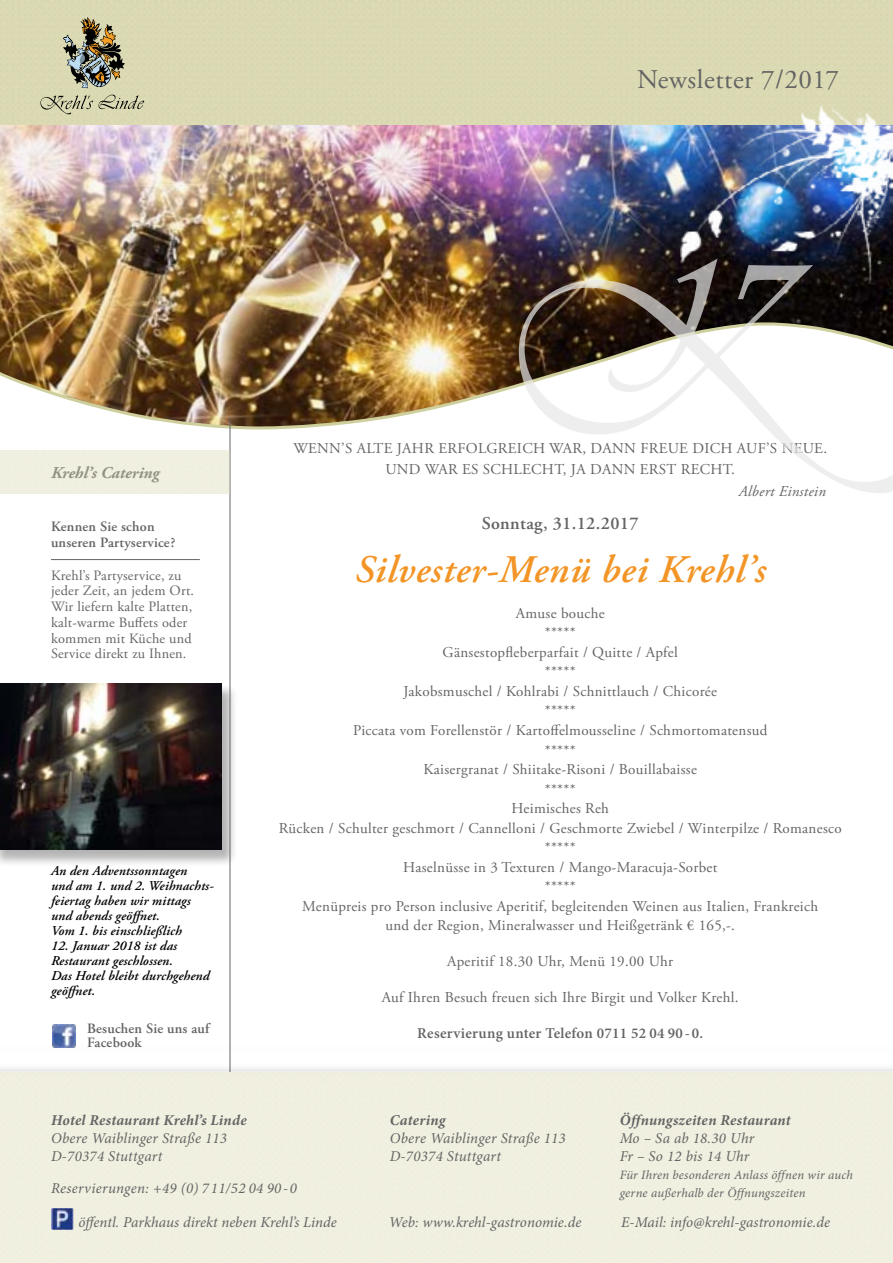
<style>
.page{position:relative;width:893px;height:1263px;background:#fff}
.page>*{position:absolute;margin:0;border:0;box-sizing:border-box;transform-origin:0 0}
.t1{font:italic 600 39px "Adobe Garamond Pro";letter-spacing:.02em;color:#f39526}
.t2{font:27px "Adobe Garamond Pro";letter-spacing:.02em;color:#646464}
.t3{font:600 18px "Adobe Garamond Pro";letter-spacing:.02em;color:#646464}
.t4{font:italic 700 16.5px "Adobe Garamond Pro";color:#646464}
.t5{font:15px/19.5px "Adobe Garamond Pro";letter-spacing:.02em;color:#646464;text-align:center}
.t6{font:italic 15px/18px "Minion Pro";letter-spacing:.005em;color:#646464}
.t7{font:italic 700 15px "Minion Pro";letter-spacing:.015em;color:#646464}
.t8{font:600 15px "Minion Pro";letter-spacing:.02em;color:#646464}
.t9{font:italic 15px "Adobe Garamond Pro";letter-spacing:.02em;color:#646464}
.t10{font:14.25px/15.8px "Adobe Garamond Pro";letter-spacing:.015em;color:#646464}
.t11{font:600 14.25px/15.8px "Adobe Garamond Pro";letter-spacing:.015em;color:#646464}
.t12{font:italic 600 13.5px/15px "Adobe Garamond Pro";letter-spacing:.01em;color:#000}
.t13{font:italic 12.75px/18px "Minion Pro";letter-spacing:.015em;color:#646464}
</style>
<div class="page">
<hr style="left:51px;top:559px;width:149px;height:1px;background:#646464">
<div style="left:0;top:683px;width:238px;height:183px;background:#000;opacity:.3"></div>
<img style="left:0;top:684px;width:221px;height:166px">
<img style="left:0;top:125px;width:680px;height:306px">
<svg style="left:519px;top:259px;width:374px;height:234px"></svg>
<div style="left:0;top:0;width:893px;height:125px;background:#dbd9b3"></div>
<img style="left:680px;top:106px;width:213px;height:177px">
<hr style="left:230px;top:417px;width:1px;height:656px;background:#646464">
<div style="left:0;top:1072px;width:893px;height:191px;background:#f0efe0"></div>
<img style="left:0;top:1044px;width:893px;height:28px">
<svg style="left:40px;top:17px;width:104px;height:97px;background:#b4b293"></svg>
<img style="left:51px;top:1208px;width:22px;height:22px">
<img style="left:52px;top:1024px;width:23px;height:23px">
<h2 class="t2" style="left:637px;top:63px;width:203px">Newsletter 7/2017</h2>
<p class="t4" style="left:51px;top:464px;width:110px">Krehl’s Catering</p>
<p class="t11" style="left:51px;top:519px;width:126px">Kennen Sie schon unseren Partyservice?</p>
<p class="t10" style="left:51px;top:568px;width:145px">Krehl’s Partyservice, zu jeder Zeit, an jedem Ort.<br>Wir liefern kalte Platten, kalt-warme Buffets oder kommen mit Küche und<br>Service direkt zu Ihnen.</p>
<p class="t12" style="left:51px;top:864px;width:164px">An den Adventssonntagen<br>und am 1. und 2. Weihnachts&shy;feiertag haben wir mittags und abends geöffnet.<br>Vom 1. bis einschließlich</p>
<p class="t12" style="left:51px;top:939px;width:160px">12. Januar 2018 ist das<br>Restaurant geschlossen.<br>Das Hotel bleibt durchgehend geöffnet.</p>
<p class="t11" style="left:87px;top:1021px;width:124px;line-height:14.2px">Besuchen Sie uns auf<br>Facebook</p>
<p class="t5" style="left:293px;top:438px;width:535px;line-height:21px">WENN’S ALTE JAHR ERFOLGREICH WAR, DANN FREUE DICH AUF’S NEUE.<br>UND WAR ES SCHLECHT, JA DANN ERST RECHT.</p>
<p class="t9" style="left:739px;top:482px;width:88px">Albert Einstein</p>
<p class="t3" style="left:482px;top:513px;width:158px">Sonntag, 31.12.2017</p>
<h1 class="t1" style="left:355px;top:547px;width:412px">Silvester-Menü bei Krehl’s</h1>
<p class="t5" style="left:279px;top:604px;width:564px">Amuse bouche<br>*****<br>Gänsestopfleberparfait / Quitte / Apfel<br>*****<br>Jakobsmuschel / Kohlrabi / Schnittlauch / Chicorée<br>*****<br>Piccata vom Forellenstör / Kartoffelmousseline / Schmortomatensud<br>*****<br>Kaisergranat / Shiitake-Risoni / Bouillabaisse<br>*****<br>Heimisches Reh<br>Rücken / Schulter geschmort / Cannelloni / Geschmorte Zwiebel / Winterpilze / Romanesco *****<br>Haselnüsse in 3 Texturen / Mango-Maracuja-Sorbet<br>*****<br>Menüpreis pro Person inclusive Aperitif, begleitenden Weinen aus Italien, Frankreich<br>und der Region, Mineralwasser und Heißgetränk € 165,-.</p>
<p class="t5" style="left:447px;top:952px;width:227px">Aperitif 18.30 Uhr, Menü 19.00 Uhr</p>
<p class="t5" style="left:382px;top:988px;width:358px">Auf Ihren Besuch freuen sich Ihre Birgit und Volker Krehl.</p>
<p class="t8" style="left:417px;top:1023px;width:287px">Reservierung unter Telefon 0711 52 04 90-0.</p>
<p class="t7" style="left:51px;top:1109px;width:197px">Hotel Restaurant Krehl’s Linde</p>
<p class="t6" style="left:51px;top:1129px;width:178px">Obere Waiblinger Straße 113<br>D-70374 Stuttgart</p>
<p class="t6" style="left:51px;top:1179px;width:248px">Reservierungen: +49 (0) 711/52 04 90-0</p>
<p class="t6" style="left:78px;top:1213px;width:260px">öffentl. Parkhaus direkt neben Krehl’s Linde</p>
<p class="t7" style="left:390px;top:1109px;width:57px">Catering</p>
<p class="t6" style="left:390px;top:1129px;width:178px">Obere Waiblinger Straße 113<br>D-70374 Stuttgart</p>
<p class="t7" style="left:620px;top:1109px;width:173px">Öffnungszeiten Restaurant</p>
<p class="t6" style="left:620px;top:1129px;width:136px">Mo – Sa ab 18.30 Uhr<br>Fr – So 12 bis 14 Uhr</p>
<p class="t13" style="left:620px;top:1166px;width:235px">Für Ihren besonderen Anlass öffnen wir auch gerne außerhalb der Öffnungszeiten</p>
<p class="t6" style="left:389px;top:1213px;width:194px">Web: www.krehl-gastronomie.de</p>
<p class="t6" style="left:621px;top:1213px;width:211px">E-Mail: info@krehl-gastronomie.de</p>
</div>
